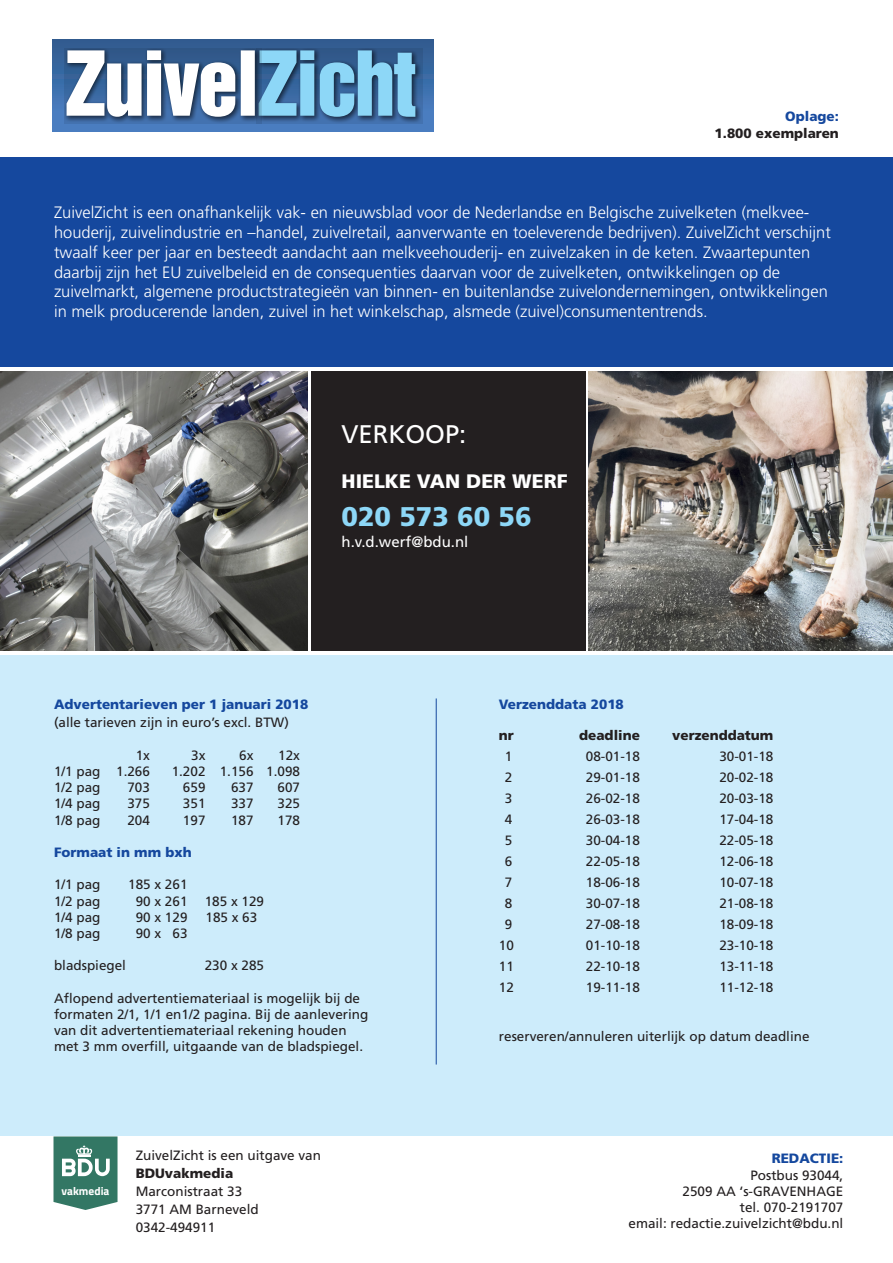
<style>
.page{position:relative;width:893px;height:1263px;background:#fff}
.page>*{position:absolute;margin:0;border:0;box-sizing:border-box;transform-origin:0 0}
.t1{font:900 27px "Frutiger LT Std";color:#8dd7f7}
.t2{font:25.5px "Frutiger LT Std";color:#fff}
.t3{font:900 19.5px "Frutiger LT Std";color:#fff}
.t4{font:300 16.5px/19.8px "Frutiger LT Std";color:#fff}
.t5{font:15px "Frutiger LT Std";color:#fff}
.t6{font:13.5px/16.2px "Frutiger LT Std";color:#231f20}
.t7{font:900 13.5px "Frutiger LT Std";color:#15489e}
.t8{font:900 13.5px "Frutiger LT Std";color:#231f20}
.t9{font:700 11.4px "Titillium Web";color:#fff}
</style>
<div class="page">
<div style="left:0;top:656px;width:893px;height:480px;background:#cdecfb"></div>
<div style="left:0;top:157px;width:893px;height:209px;background:#15489e"></div>
<img style="left:589px;top:371px;width:304px;height:280px">
<img style="left:0;top:371px;width:307px;height:280px">
<div style="left:311px;top:371px;width:274px;height:280px;background:#231f20"></div>
<svg style="left:52px;top:39px;width:382px;height:93px;background:#3d6ca7"></svg>
<svg style="left:54px;top:1136px;width:64px;height:74px;background:#599081"></svg>
<hr style="left:436px;top:698px;width:1px;height:366px;background:#15489e">
<svg style="left:262px;top:48px;width:160px;height:75px;background:#355d90"></svg>
<svg style="left:64px;top:48px;width:198px;height:75px;background:#375f93"></svg>
<svg style="left:67px;top:50px;width:348px;height:67px"></svg>
<p class="t7" style="left:785px;top:109px;width:55px">Oplage:</p>
<p class="t8" style="left:715px;top:125px;width:126px">1.800 exemplaren</p>
<p class="t4" style="left:54px;top:203px;width:778px">ZuivelZicht is een onafhankelijk vak- en nieuwsblad voor de Nederlandse en Belgische zuivelketen (melkvee&shy;houderij, zuivelindustrie en –handel, zuivelretail, aanverwante en toeleverende bedrijven). ZuivelZicht verschijnt twaalf keer per jaar en besteedt aandacht aan melkveehouderij- en zuivelzaken in de keten. Zwaartepunten daarbij zijn het EU zuivelbeleid en de consequenties daarvan voor de zuivelketen, ontwikkelingen op de</p>
<p class="t4" style="left:54px;top:282px;width:775px">zuivelmarkt, algemene productstrategieën van binnen- en buitenlandse zuivelondernemingen, ontwikkelingen in melk producerende landen, zuivel in het winkelschap, alsmede (zuivel)consumententrends.</p>
<p class="t2" style="left:342px;top:419px;width:126px">VERKOOP:</p>
<p class="t3" style="left:342px;top:470px;width:227px">HIELKE VAN DER WERF</p>
<p class="t1" style="left:342px;top:500px;width:192px">020 573 60 56</p>
<p class="t5" style="left:342px;top:533px;width:128px">h.v.d.werf@bdu.nl</p>
<p class="t7" style="left:54px;top:696px;width:256px">Advertentarieven per 1 januari 2018</p>
<p class="t6" style="left:54px;top:714px;width:236px">(alle tarieven zijn in euro’s excl. BTW)</p>
<p class="t6" style="left:136px;top:747px;width:16px">1x</p>
<p class="t6" style="left:191px;top:747px;width:16px">3x</p>
<p class="t6" style="left:239px;top:747px;width:16px">6x</p>
<p class="t6" style="left:278px;top:747px;width:23px">12x</p>
<p class="t6" style="left:54px;top:763px;width:97px">1/1 pag 1.266</p>
<p class="t6" style="left:172px;top:763px;width:130px">1.202 1.156 1.098</p>
<p class="t6" style="left:54px;top:779px;width:48px">1/2 pag</p>
<p class="t6" style="left:127px;top:779px;width:24px">703</p>
<p class="t6" style="left:183px;top:779px;width:24px">659</p>
<p class="t6" style="left:231px;top:779px;width:24px">637</p>
<p class="t6" style="left:277px;top:779px;width:24px">607</p>
<p class="t6" style="left:54px;top:795px;width:48px">1/4 pag</p>
<p class="t6" style="left:127px;top:795px;width:24px">375</p>
<p class="t6" style="left:183px;top:795px;width:24px">351</p>
<p class="t6" style="left:231px;top:795px;width:24px">337</p>
<p class="t6" style="left:277px;top:795px;width:24px">325</p>
<p class="t6" style="left:54px;top:812px;width:48px">1/8 pag</p>
<p class="t6" style="left:127px;top:812px;width:24px">204</p>
<p class="t6" style="left:183px;top:812px;width:24px">197</p>
<p class="t6" style="left:231px;top:812px;width:24px">187</p>
<p class="t6" style="left:277px;top:812px;width:24px">178</p>
<p class="t7" style="left:54px;top:844px;width:139px">Formaat in mm bxh</p>
<p class="t6" style="left:54px;top:876px;width:48px">1/1 pag</p>
<p class="t6" style="left:128px;top:876px;width:61px">185 x 261</p>
<p class="t6" style="left:54px;top:893px;width:48px">1/2 pag</p>
<p class="t6" style="left:136px;top:893px;width:53px">90 x 261</p>
<p class="t6" style="left:205px;top:893px;width:61px">185 x 129</p>
<p class="t6" style="left:54px;top:909px;width:48px">1/4 pag</p>
<p class="t6" style="left:136px;top:909px;width:53px">90 x 129</p>
<p class="t6" style="left:205px;top:909px;width:53px">185 x 63</p>
<p class="t6" style="left:54px;top:925px;width:48px">1/8 pag</p>
<p class="t6" style="left:136px;top:925px;width:53px">90 x 63</p>
<p class="t6" style="left:54px;top:957px;width:74px">bladspiegel</p>
<p class="t6" style="left:205px;top:957px;width:61px">230 x 285</p>
<p class="t6" style="left:54px;top:990px;width:316px">Aflopend advertentiemateriaal is mogelijk bij de formaten 2/1, 1/1 en1/2 pagina. Bij de aanlevering van dit advertentiemateriaal rekening houden met 3 mm overfill, uitgaande van de bladspiegel.</p>
<p class="t9" style="left:62px;top:1182px;width:49px">vakmedia</p>
<p class="t6" style="left:136px;top:1147px;width:187px">ZuivelZicht is een uitgave van</p>
<p class="t8" style="left:136px;top:1165px;width:99px">BDUvakmedia</p>
<p class="t6" style="left:136px;top:1183px;width:108px">Marconistraat 33</p>
<p class="t6" style="left:136px;top:1201px;width:125px">3771 AM Barneveld</p>
<p class="t6" style="left:136px;top:1219px;width:81px">0342-494911</p>
<p class="t7" style="left:499px;top:696px;width:126px">Verzenddata 2018</p>
<p class="t8" style="left:499px;top:727px;width:16px">nr</p>
<p class="t8" style="left:579px;top:727px;width:62px">deadline</p>
<p class="t8" style="left:672px;top:727px;width:103px">verzenddatum</p>
<p class="t6" style="left:505px;top:748px;width:9px">1</p>
<p class="t6" style="left:586px;top:748px;width:56px">08-01-18</p>
<p class="t6" style="left:719px;top:748px;width:56px">30-01-18</p>
<p class="t6" style="left:505px;top:769px;width:9px">2</p>
<p class="t6" style="left:586px;top:769px;width:56px">29-01-18</p>
<p class="t6" style="left:719px;top:769px;width:56px">20-02-18</p>
<p class="t6" style="left:505px;top:790px;width:9px">3</p>
<p class="t6" style="left:586px;top:790px;width:56px">26-02-18</p>
<p class="t6" style="left:719px;top:790px;width:56px">20-03-18</p>
<p class="t6" style="left:505px;top:811px;width:9px">4</p>
<p class="t6" style="left:586px;top:811px;width:56px">26-03-18</p>
<p class="t6" style="left:719px;top:811px;width:56px">17-04-18</p>
<p class="t6" style="left:505px;top:832px;width:9px">5</p>
<p class="t6" style="left:586px;top:832px;width:56px">30-04-18</p>
<p class="t6" style="left:719px;top:832px;width:56px">22-05-18</p>
<p class="t6" style="left:505px;top:853px;width:9px">6</p>
<p class="t6" style="left:586px;top:853px;width:56px">22-05-18</p>
<p class="t6" style="left:719px;top:853px;width:56px">12-06-18</p>
<p class="t6" style="left:505px;top:874px;width:9px">7</p>
<p class="t6" style="left:586px;top:874px;width:56px">18-06-18</p>
<p class="t6" style="left:719px;top:874px;width:56px">10-07-18</p>
<p class="t6" style="left:505px;top:895px;width:9px">8</p>
<p class="t6" style="left:586px;top:895px;width:56px">30-07-18</p>
<p class="t6" style="left:719px;top:895px;width:56px">21-08-18</p>
<p class="t6" style="left:505px;top:916px;width:9px">9</p>
<p class="t6" style="left:586px;top:916px;width:56px">27-08-18</p>
<p class="t6" style="left:719px;top:916px;width:56px">18-09-18</p>
<p class="t6" style="left:499px;top:937px;width:17px">10</p>
<p class="t6" style="left:586px;top:937px;width:56px">01-10-18</p>
<p class="t6" style="left:719px;top:937px;width:56px">23-10-18</p>
<p class="t6" style="left:499px;top:958px;width:17px">11</p>
<p class="t6" style="left:586px;top:958px;width:56px">22-10-18</p>
<p class="t6" style="left:719px;top:958px;width:56px">13-11-18</p>
<p class="t6" style="left:499px;top:979px;width:17px">12</p>
<p class="t6" style="left:586px;top:979px;width:56px">19-11-18</p>
<p class="t6" style="left:719px;top:979px;width:56px">11-12-18</p>
<p class="t6" style="left:499px;top:1028px;width:312px">reserveren/annuleren uiterlijk op datum deadline</p>
<p class="t7" style="left:772px;top:1150px;width:73px">REDACTIE:</p>
<p class="t6" style="left:750px;top:1167px;width:95px">Postbus 93044,</p>
<p class="t6" style="left:683px;top:1183px;width:162px">2509 AA ‘s-GRAVENHAGE</p>
<p class="t6" style="left:740px;top:1199px;width:105px">tel. 070-2191707</p>
<p class="t6" style="left:628px;top:1215px;width:216px">email: redactie.zuivelzicht@bdu.nl</p>
</div>
